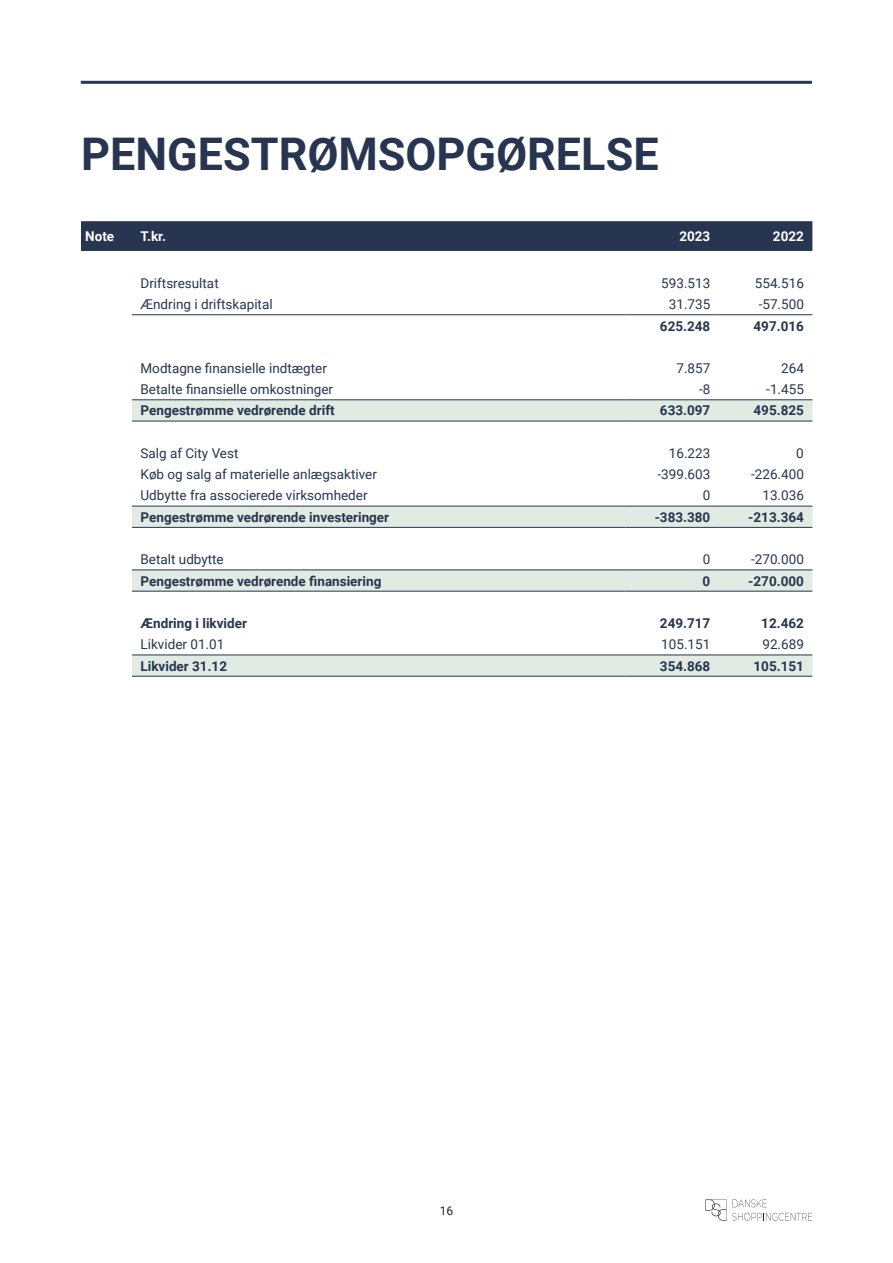
<style>
.page{position:relative;width:893px;height:1263px;background:#fff}
.page>*{position:absolute;margin:0;border:0;box-sizing:border-box;transform-origin:0 0}
.Overskrift{font:700 45px "Roboto";color:#273550}
.Tabelbrødtekst{font:13.5px "Roboto";color:#273550}
.Tabelbrødtekst-2{font:700 13.5px "Roboto";color:#273550}
.Tabeloverskrift{font:700 13.5px "Roboto";color:#fff}
.t1{font:12px "Roboto";color:#231f20}
</style>
<div class="page">
<div style="left:81px;top:221px;width:731px;height:30px;background:#273550"></div>
<svg style="left:132px;top:400px;width:680px;height:276px"></svg>
<hr style="left:132px;top:314px;width:493px;height:1px;background:#273550">
<hr style="left:625px;top:314px;width:94px;height:1px;background:#273550">
<hr style="left:719px;top:314px;width:93px;height:1px;background:#273550">
<hr style="left:132px;top:399px;width:493px;height:1px;background:#273550">
<hr style="left:625px;top:399px;width:94px;height:1px;background:#273550">
<hr style="left:719px;top:399px;width:93px;height:1px;background:#273550">
<hr style="left:132px;top:421px;width:493px;height:1px;background:#273550">
<hr style="left:625px;top:421px;width:94px;height:1px;background:#273550">
<hr style="left:719px;top:421px;width:93px;height:1px;background:#273550">
<hr style="left:132px;top:506px;width:493px;height:1px;background:#273550">
<hr style="left:625px;top:506px;width:94px;height:1px;background:#273550">
<hr style="left:719px;top:506px;width:93px;height:1px;background:#273550">
<hr style="left:132px;top:527px;width:493px;height:1px;background:#273550">
<hr style="left:625px;top:527px;width:94px;height:1px;background:#273550">
<hr style="left:719px;top:527px;width:93px;height:1px;background:#273550">
<hr style="left:132px;top:570px;width:493px;height:1px;background:#273550">
<hr style="left:625px;top:570px;width:94px;height:1px;background:#273550">
<hr style="left:719px;top:570px;width:93px;height:1px;background:#273550">
<hr style="left:132px;top:591px;width:493px;height:1px;background:#273550">
<hr style="left:625px;top:591px;width:94px;height:1px;background:#273550">
<hr style="left:719px;top:591px;width:93px;height:1px;background:#273550">
<hr style="left:132px;top:655px;width:493px;height:1px;background:#273550">
<hr style="left:625px;top:655px;width:94px;height:1px;background:#273550">
<hr style="left:719px;top:655px;width:93px;height:1px;background:#273550">
<hr style="left:132px;top:676px;width:493px;height:1px;background:#273550">
<hr style="left:625px;top:676px;width:94px;height:1px;background:#273550">
<hr style="left:719px;top:676px;width:93px;height:1px;background:#273550">
<hr style="left:81px;top:81px;width:731px;height:3px;background:#273550">
<svg style="left:705px;top:1199px;width:107px;height:22px"></svg>
<p class="Overskrift" style="left:81px;top:122px;width:579px">PENGESTRØMSOPGØRELSE</p>
<p class="Tabeloverskrift" style="left:85px;top:227px;width:31px">Note</p>
<p class="Tabeloverskrift" style="left:141px;top:227px;width:27px">T.kr.</p>
<p class="Tabeloverskrift" style="left:679px;top:227px;width:32px">2023</p>
<p class="Tabeloverskrift" style="left:773px;top:227px;width:32px">2022</p>
<p class="Tabelbrødtekst" style="left:141px;top:274px;width:80px">Driftsresultat</p>
<p class="Tabelbrødtekst" style="left:661px;top:274px;width:51px">593.513</p>
<p class="Tabelbrødtekst" style="left:755px;top:274px;width:51px">554.516</p>
<p class="Tabelbrødtekst" style="left:141px;top:295px;width:134px">Ændring i driftskapital</p>
<p class="Tabelbrødtekst" style="left:669px;top:295px;width:43px">31.735</p>
<p class="Tabelbrødtekst" style="left:759px;top:295px;width:47px">-57.500</p>
<p class="Tabelbrødtekst-2" style="left:660px;top:316px;width:52px">625.248</p>
<p class="Tabelbrødtekst-2" style="left:753px;top:316px;width:52px">497.016</p>
<p class="Tabelbrødtekst" style="left:141px;top:359px;width:188px">Modtagne finansielle indtægter</p>
<p class="Tabelbrødtekst" style="left:676px;top:359px;width:35px">7.857</p>
<p class="Tabelbrødtekst" style="left:781px;top:359px;width:24px">264</p>
<p class="Tabelbrødtekst" style="left:141px;top:380px;width:194px">Betalte finansielle omkostninger</p>
<p class="Tabelbrødtekst" style="left:699px;top:380px;width:13px">-8</p>
<p class="Tabelbrødtekst" style="left:766px;top:380px;width:39px">-1.455</p>
<p class="Tabelbrødtekst-2" style="left:141px;top:401px;width:196px">Pengestrømme vedrørende drift</p>
<p class="Tabelbrødtekst-2" style="left:660px;top:401px;width:52px">633.097</p>
<p class="Tabelbrødtekst-2" style="left:753px;top:401px;width:52px">495.825</p>
<p class="Tabelbrødtekst" style="left:141px;top:444px;width:99px">Salg af City Vest</p>
<p class="Tabelbrødtekst" style="left:669px;top:444px;width:43px">16.223</p>
<p class="Tabelbrødtekst" style="left:796px;top:444px;width:9px">0</p>
<p class="Tabelbrødtekst" style="left:141px;top:465px;width:238px">Køb og salg af materielle anlægsaktiver</p>
<p class="Tabelbrødtekst" style="left:658px;top:465px;width:54px">-399.603</p>
<p class="Tabelbrødtekst" style="left:751px;top:465px;width:54px">-226.400</p>
<p class="Tabelbrødtekst" style="left:141px;top:486px;width:229px">Udbytte fra associerede virksomheder</p>
<p class="Tabelbrødtekst" style="left:703px;top:486px;width:9px">0</p>
<p class="Tabelbrødtekst" style="left:762px;top:486px;width:43px">13.036</p>
<p class="Tabelbrødtekst-2" style="left:141px;top:507px;width:250px">Pengestrømme vedrørende investeringer</p>
<p class="Tabelbrødtekst-2" style="left:655px;top:507px;width:57px">-383.380</p>
<p class="Tabelbrødtekst-2" style="left:748px;top:507px;width:57px">-213.364</p>
<p class="Tabelbrødtekst" style="left:141px;top:550px;width:85px">Betalt udbytte</p>
<p class="Tabelbrødtekst" style="left:703px;top:550px;width:9px">0</p>
<p class="Tabelbrødtekst" style="left:751px;top:550px;width:54px">-270.000</p>
<p class="Tabelbrødtekst-2" style="left:141px;top:571px;width:242px">Pengestrømme vedrørende finansiering</p>
<p class="Tabelbrødtekst-2" style="left:703px;top:571px;width:9px">0</p>
<p class="Tabelbrødtekst-2" style="left:748px;top:571px;width:57px">-270.000</p>
<p class="Tabelbrødtekst-2" style="left:141px;top:614px;width:108px">Ændring i likvider</p>
<p class="Tabelbrødtekst-2" style="left:660px;top:614px;width:52px">249.717</p>
<p class="Tabelbrødtekst-2" style="left:761px;top:614px;width:44px">12.462</p>
<p class="Tabelbrødtekst" style="left:141px;top:635px;width:85px">Likvider 01.01</p>
<p class="Tabelbrødtekst" style="left:661px;top:635px;width:51px">105.151</p>
<p class="Tabelbrødtekst" style="left:762px;top:635px;width:43px">92.689</p>
<p class="Tabelbrødtekst-2" style="left:141px;top:656px;width:88px">Likvider 31.12</p>
<p class="Tabelbrødtekst-2" style="left:660px;top:656px;width:52px">354.868</p>
<p class="Tabelbrødtekst-2" style="left:753px;top:656px;width:52px">105.151</p>
<p class="t1" style="left:440px;top:1202px;width:15px">16</p>
</div>
